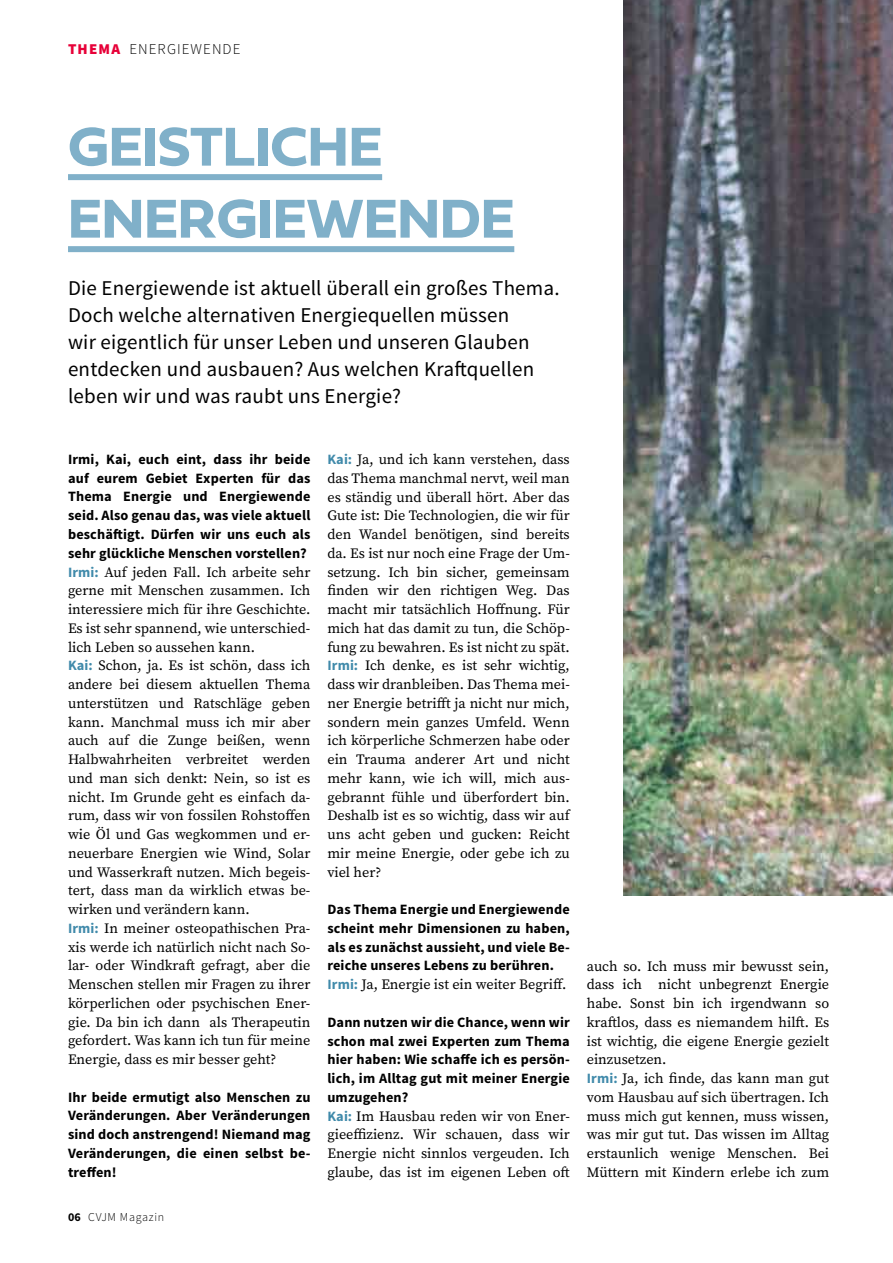
<style>
.page{position:relative;width:893px;height:1263px;background:#fff}
.page>*{position:absolute;margin:0;border:0;box-sizing:border-box;transform-origin:0 0}
.t1{font:57px/72px "Fieldwork Geo Bold";color:#80b0c9}
.t2{font:21px/27px "Source Sans Pro";letter-spacing:.01em;color:#000}
.t3{font:300 15px "Source Sans Pro";letter-spacing:.07em;color:#000}
.t4{font:14.25px/18.8px "Source Serif Pro";color:#000}
.t5{font:700 14.25px/18.8px "Source Sans Pro";letter-spacing:.01em;color:#000;text-align:justify}
.t6{font:300 12px "Source Sans Pro";letter-spacing:.06em;color:#000}
.s1{font-weight:900;color:#e70038}
.s2{font-family:"Source Sans Pro";font-weight:700;color:#408aaa}
.s3{font-weight:700}
</style>
<div class="page">
<div style="left:68px;top:174px;width:314px;height:6px;background:#80b0c9"></div>
<div style="left:68px;top:246px;width:446px;height:6px;background:#80b0c9"></div>
<img style="left:623px;top:0;width:270px;height:895px">
<p class="t3" style="left:68px;top:40px;width:174px"><span class="s1">THEMA</span> ENERGIEWENDE</p>
<h1 class="t1" style="left:68px;top:108px;width:448px">GEISTLICHE<br>ENERGIEWENDE</h1>
<p class="t2" style="left:68px;top:275px;width:493px">Die Energiewende ist aktuell überall ein großes Thema.<br>Doch welche alternativen Energiequellen müssen<br>wir eigentlich für unser Leben und unseren Glauben entdecken und ausbauen? Aus welchen Kraftquellen leben wir und was raubt uns Energie?</p>
<p class="t5" style="left:68px;top:450px;width:244px">Irmi, Kai, euch eint, dass ihr beide auf eurem Gebiet Experten für das Thema Energie und Energiewende seid. Also genau das, was viele aktuell beschäftigt. Dürfen wir uns euch als sehr glückliche Menschen vorstellen?</p>
<p class="t4" style="left:68px;top:562px;width:244px"><span class="s2">Irmi:</span> Auf jeden Fall. Ich arbeite sehr gerne mit Menschen zusammen. Ich interessiere mich für ihre Geschichte.<br>Es ist sehr spannend, wie unterschied&shy;lich Leben so aussehen kann.<br><span class="s2">Kai:</span> Schon, ja. Es ist schön, dass ich andere bei diesem aktuellen Thema unterstützen und Ratschläge geben kann. Manchmal muss ich mir aber auch auf die Zunge beißen, wenn Halbwahrheiten verbreitet werden und man sich denkt: Nein, so ist es nicht. Im Grunde geht es einfach da&shy;rum, dass wir von fossilen Rohstoffen wie Öl und Gas wegkommen und er&shy;neuerbare Energien wie Wind, Solar und Wasserkraft nutzen. Mich begeis&shy;tert, dass man da wirklich etwas be&shy;wirken und verändern kann.<br><span class="s2">Irmi:</span> In meiner osteopathischen Pra&shy;xis werde ich natürlich nicht nach So&shy;lar- oder Windkraft gefragt, aber die Menschen stellen mir Fragen zu ihrer körperlichen oder psychischen Ener&shy;gie. Da bin ich dann als Therapeutin gefordert. Was kann ich tun für meine Energie, dass es mir besser geht?</p>
<p class="t5" style="left:68px;top:1088px;width:244px">Ihr beide ermutigt also Menschen zu Veränderungen. Aber Veränderungen sind doch anstrengend! Niemand mag Veränderungen, die einen selbst be&shy;treffen!</p>
<p class="t6" style="left:68px;top:1210px;width:98px"><span class="s3">06</span> CVJM Magazin</p>
<p class="t4" style="left:327px;top:450px;width:244px;text-align:justify"><span class="s2">Kai:</span> Ja, und ich kann verstehen, dass das Thema manchmal nervt, weil man es ständig und überall hört. Aber das Gute ist: Die Technologien, die wir für den Wandel benötigen, sind bereits da. Es ist nur noch eine Frage der Um&shy;setzung. Ich bin sicher, gemeinsam finden wir den richtigen Weg. Das macht mir tatsächlich Hoffnung. Für mich hat das damit zu tun, die Schöp&shy;fung zu bewahren. Es ist nicht zu spät.<br><span class="s2">Irmi:</span> Ich denke, es ist sehr wichtig, dass wir dranbleiben. Das Thema mei&shy;ner Energie betrifft ja nicht nur mich, sondern mein ganzes Umfeld. Wenn ich körperliche Schmerzen habe oder ein Trauma anderer Art und nicht mehr kann, wie ich will, mich aus&shy;gebrannt fühle und überfordert bin.<br>Deshalb ist es so wichtig, dass wir auf uns acht geben und gucken: Reicht mir meine Energie, oder gebe ich zu viel her?</p>
<p class="t5" style="left:327px;top:901px;width:244px">Das Thema Energie und Energiewende scheint mehr Dimensionen zu haben, als es zunächst aussieht, und viele Be&shy;reiche unseres Lebens zu berühren.</p>
<p class="t4" style="left:327px;top:975px;width:240px"><span class="s2">Irmi:</span> Ja, Energie ist ein weiter Begriff.</p>
<p class="t5" style="left:327px;top:1013px;width:244px">Dann nutzen wir die Chance, wenn wir schon mal zwei Experten zum Thema hier haben: Wie schaffe ich es persön&shy;lich, im Alltag gut mit meiner Energie umzugehen?</p>
<p class="t4" style="left:327px;top:1106px;width:244px;text-align:justify"><span class="s2">Kai:</span> Im Hausbau reden wir von Ener&shy;gieeffizienz. Wir schauen, dass wir Energie nicht sinnlos vergeuden. Ich glaube, das ist im eigenen Leben oft</p>
<p class="t4" style="left:587px;top:956px;width:244px">auch so. Ich muss mir bewusst sein, dass ich nicht unbegrenzt Energie habe. Sonst bin ich irgendwann so kraftlos, dass es niemandem hilft. Es ist wichtig, die eigene Energie gezielt einzusetzen.<br><span class="s2">Irmi:</span> Ja, ich finde, das kann man gut vom Hausbau auf sich übertragen. Ich muss mich gut kennen, muss wissen, was mir gut tut. Das wissen im Alltag erstaunlich wenige Menschen. Bei Müttern mit Kindern erlebe ich zum</p>
</div>
